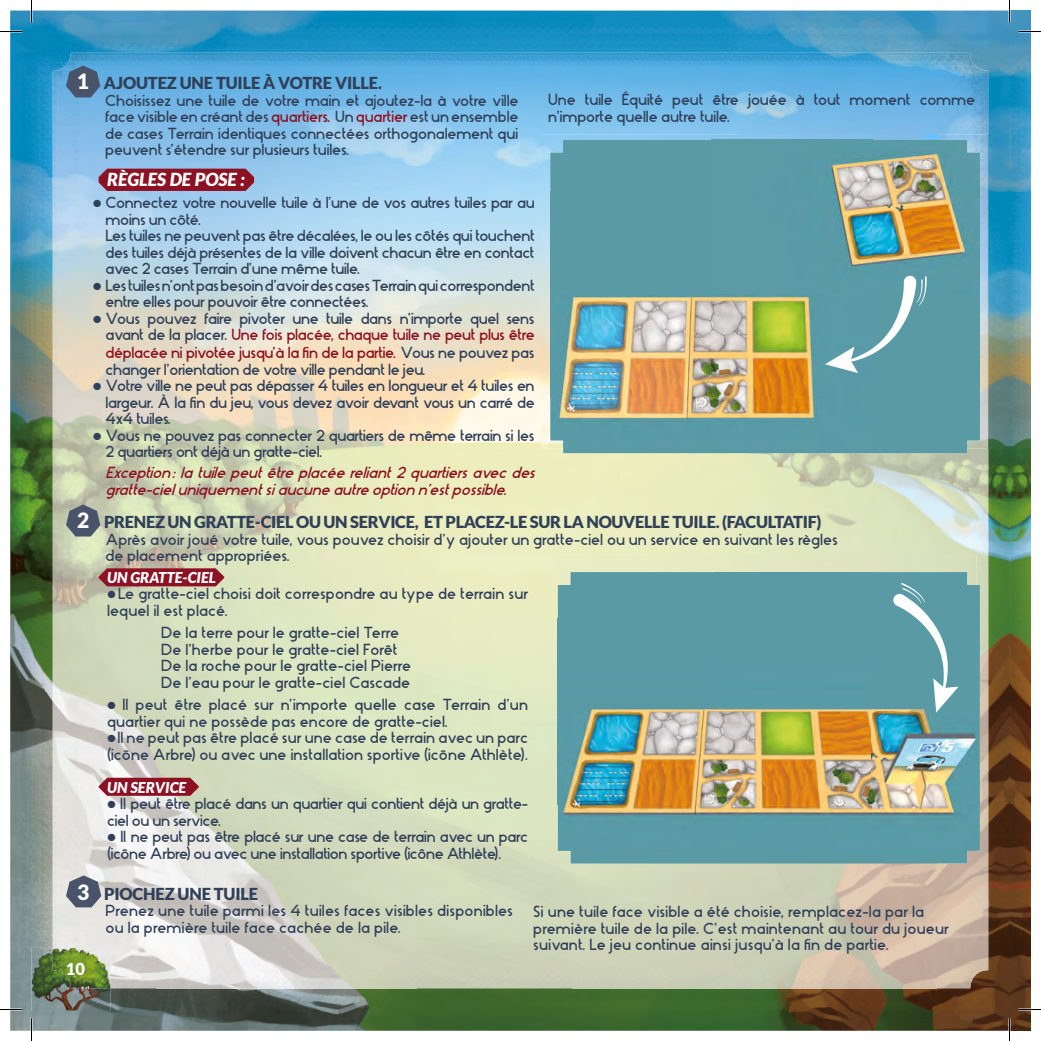
<style>
.page{position:relative;width:1041px;height:1041px;background:#fff}
.page>*{position:absolute;margin:0;border:0;box-sizing:border-box;transform-origin:0 0}
.t1{font:italic 900 18px "Lato";color:#fff}
.t2{font:900 16.5px "Lato";letter-spacing:-.02em;color:#304058}
.t3{font:900 16.5px "Lato";color:#fff}
.t4{font:15px/16.5px "Stark";letter-spacing:-.025em;color:#304058}
.t5{font:15px/16.5px "Stark";letter-spacing:.005em;color:#304058}
.t6{font:15px/16.5px "Stark";letter-spacing:.01em;color:#304058}
.t7{font:15px/16.5px "Stark";color:#304058}
.t8{font:italic 15px/16.5px "Stark";color:#8d1122}
.t9{font:italic 900 15px "Lato";color:#fff}
.s1{font-size:21px;color:#fff}
.s2{color:#8d1122}
.s3{font-family:"Lato";font-weight:900;font-style:italic}
</style>
<div class="page">
<img style="left:10px;top:10px;width:999px;height:54px">
<img style="left:1009px;top:23px;width:22px;height:1008px">
<img style="left:958px;top:64px;width:51px;height:967px">
<img style="left:10px;top:64px;width:43px;height:54px">
<img style="left:10px;top:118px;width:52px;height:913px">
<img style="left:62px;top:988px;width:896px;height:43px">
<img style="left:157px;top:53px;width:831px;height:103px">
<img style="left:53px;top:53px;width:104px;height:935px">
<img style="left:156px;top:156px;width:105px;height:832px">
<img style="left:417px;top:416px;width:571px;height:156px">
<img style="left:260px;top:416px;width:157px;height:572px">
<img style="left:937px;top:572px;width:51px;height:416px">
<svg style="left:99px;top:568px;width:125px;height:18px"></svg>
<div style="left:99px;top:169px;width:155px;height:22px;background:#8d1122"></div>
<svg style="left:99px;top:778px;width:100px;height:18px"></svg>
<svg style="left:66px;top:66px;width:34px;height:31px"></svg>
<svg style="left:66px;top:505px;width:34px;height:31px"></svg>
<svg style="left:66px;top:875px;width:35px;height:32px"></svg>
<svg style="left:558px;top:572px;width:422px;height:291px;fill:#599aa5"></svg>
<div style="left:556px;top:556px;width:158px;height:49px;background:#e8ecc3"></div>
<div style="left:714px;top:556px;width:157px;height:16px;background:#e1e7c1"></div>
<div style="left:871px;top:556px;width:106px;height:16px;background:#d9e1be"></div>
<img style="left:556px;top:605px;width:2px;height:148px">
<img style="left:556px;top:753px;width:2px;height:98px">
<img style="left:558px;top:572px;width:419px;height:279px">
<img style="left:988px;top:134px;width:1px;height:314px">
<img style="left:541px;top:134px;width:199px;height:52px">
<img style="left:740px;top:134px;width:198px;height:6px">
<img style="left:938px;top:134px;width:50px;height:210px">
<img style="left:980px;top:344px;width:8px;height:104px">
<img style="left:541px;top:396px;width:9px;height:52px">
<img style="left:550px;top:140px;width:430px;height:308px">
<svg style="left:825px;top:276px;width:102px;height:97px"></svg>
<svg style="left:892px;top:583px;width:67px;height:130px"></svg>
<img style="left:32px;top:948px;width:78px;height:63px">
<img style="left:53px;top:948px;width:57px;height:40px">
<svg style="left:0;top:31px;width:22px;height:1px"></svg>
<svg style="left:1018px;top:31px;width:23px;height:1px"></svg>
<svg style="left:0;top:1009px;width:22px;height:1px"></svg>
<svg style="left:1018px;top:1009px;width:23px;height:1px"></svg>
<svg style="left:31px;top:0;width:1px;height:23px"></svg>
<svg style="left:31px;top:1018px;width:1px;height:23px"></svg>
<svg style="left:1009px;top:0;width:22px;height:23px"></svg>
<svg style="left:1009px;top:1018px;width:1px;height:23px"></svg>
<p class="t2" style="left:77px;top:74px;width:307px"><span class="s1">1</span> AJOUTEZ UNE TUILE À VOTRE VILLE.</p>
<p class="t4" style="left:105px;top:91px;width:415px;text-align:justify">Choisissez une tuile de votre main et ajoutez-la à votre ville face visible en créant des <span class="s2">quartiers.</span> Un <span class="s2">quartier</span> est un ensemble de cases Terrain identiques connectées orthogonalement qui peuvent s’étendre sur plusieurs tuiles.</p>
<p class="t4" style="left:548px;top:91px;width:428px">Une tuile Équité peut être jouée à tout moment comme n’importe quelle autre tuile.</p>
<p class="t1" style="left:107px;top:169px;width:139px">RÈGLES DE POSE :</p>
<p class="t4" style="left:106px;top:194px;width:431px;text-indent:-13px"><span class="s3">•</span> Connectez votre nouvelle tuile à l’une de vos autres tuiles par au moins un côté.<br>Les tuiles ne peuvent pas être décalées, le ou les côtés qui touchent des tuiles déjà présentes de la ville doivent chacun être en contact avec 2 cases Terrain d’une même tuile.</p>
<p class="t4" style="left:106px;top:276px;width:431px;text-indent:-13px"><span class="s3">•</span> Les tuiles n’ont pas besoin d’avoir des cases Terrain qui correspondent entre elles pour pouvoir être connectées.</p>
<p class="t4" style="left:93px;top:309px;width:443px;text-align:right"><span class="s3">•</span> Vous pouvez faire pivoter une tuile dans n’importe quel sens avant de la placer. <span class="s2">Une fois placée, chaque tuile ne peut plus être</span></p>
<p class="t4" style="left:106px;top:344px;width:431px"><span class="s2">déplacée ni pivotée jusqu’à la fin de la partie.</span> Vous ne pouvez pas changer l’orientation de votre ville pendant le jeu.</p>
<p class="t4" style="left:106px;top:377px;width:431px;text-align:justify;text-indent:-13px"><span class="s3">•</span> Votre ville ne peut pas dépasser 4 tuiles en longueur et 4 tuiles en largeur. À la fin du jeu, vous devez avoir devant vous un carré de 4x4 tuiles.</p>
<p class="t4" style="left:106px;top:426px;width:431px;text-indent:-13px"><span class="s3">•</span> Vous ne pouvez pas connecter 2 quartiers de même terrain si les<br>2 quartiers ont déjà un gratte-ciel.</p>
<p class="t8" style="left:106px;top:464px;width:436px">Exception:latuilepeutêtreplacéereliant2quartiersavecdes gratte-cieluniquementsiaucuneautreoptionn’estpossible.</p>
<p class="t2" style="left:77px;top:513px;width:746px"><span class="s1">2</span> PRENEZ UN GRATTE-CIEL OU UN SERVICE, ET PLACEZ-LE SUR LA NOUVELLE TUILE. (FACULTATIF)</p>
<p class="t7" style="left:106px;top:530px;width:734px">Après avoir joué votre tuile, vous pouvez choisir d’y ajouter un gratte-ciel ou un service en suivant les règles de placement appropriées.</p>
<p class="t9" style="left:107px;top:568px;width:110px">UN GRATTE-CIEL</p>
<p class="t5" style="left:107px;top:584px;width:422px"><span class="s3">•</span> Le gratte-ciel choisi doit correspondre au type de terrain sur lequel il est placé.</p>
<p class="t5" style="left:161px;top:623px;width:252px">De la terre pour le gratte-ciel Terre De l’herbe pour le gratte-ciel Forêt De la roche pour le gratte-ciel Pierre De l’eau pour le gratte-ciel Cascade</p>
<p class="t5" style="left:107px;top:695px;width:422px"><span class="s3">•</span> ll peut être placé sur n’importe quelle case Terrain d’un quartier qui ne possède pas encore de gratte-ciel.</p>
<p class="t5" style="left:107px;top:728px;width:422px"><span class="s3">•</span> Il ne peut pas être placé sur une case de terrain avec un parc (icône Arbre) ou avec une installation sportive (icône Athlète).</p>
<p class="t9" style="left:107px;top:778px;width:81px">UN SERVICE</p>
<p class="t4" style="left:107px;top:794px;width:423px"><span class="s3">•</span> Il peut être placé dans un quartier qui contient déjà un gratte&shy;ciel ou un service.</p>
<p class="t4" style="left:107px;top:827px;width:422px"><span class="s3">•</span> Il ne peut pas être placé sur une case de terrain avec un parc (icône Arbre) ou avec une installation sportive (icône Athlète).</p>
<p class="t2" style="left:77px;top:884px;width:183px"><span class="s1">3</span> PIOCHEZ UNE TUILE</p>
<p class="t6" style="left:106px;top:902px;width:409px">Prenez une tuile parmi les 4 tuiles faces visibles disponibles ou la première tuile face cachée de la pile.</p>
<p class="t3" style="left:66px;top:959px;width:21px">10</p>
<p class="t6" style="left:533px;top:902px;width:417px">Si une tuile face visible a été choisie, remplacez-la par la première tuile de la pile. C’est maintenant au tour du joueur suivant. Le jeu continue ainsi jusqu’à la fin de partie.</p>
</div>
